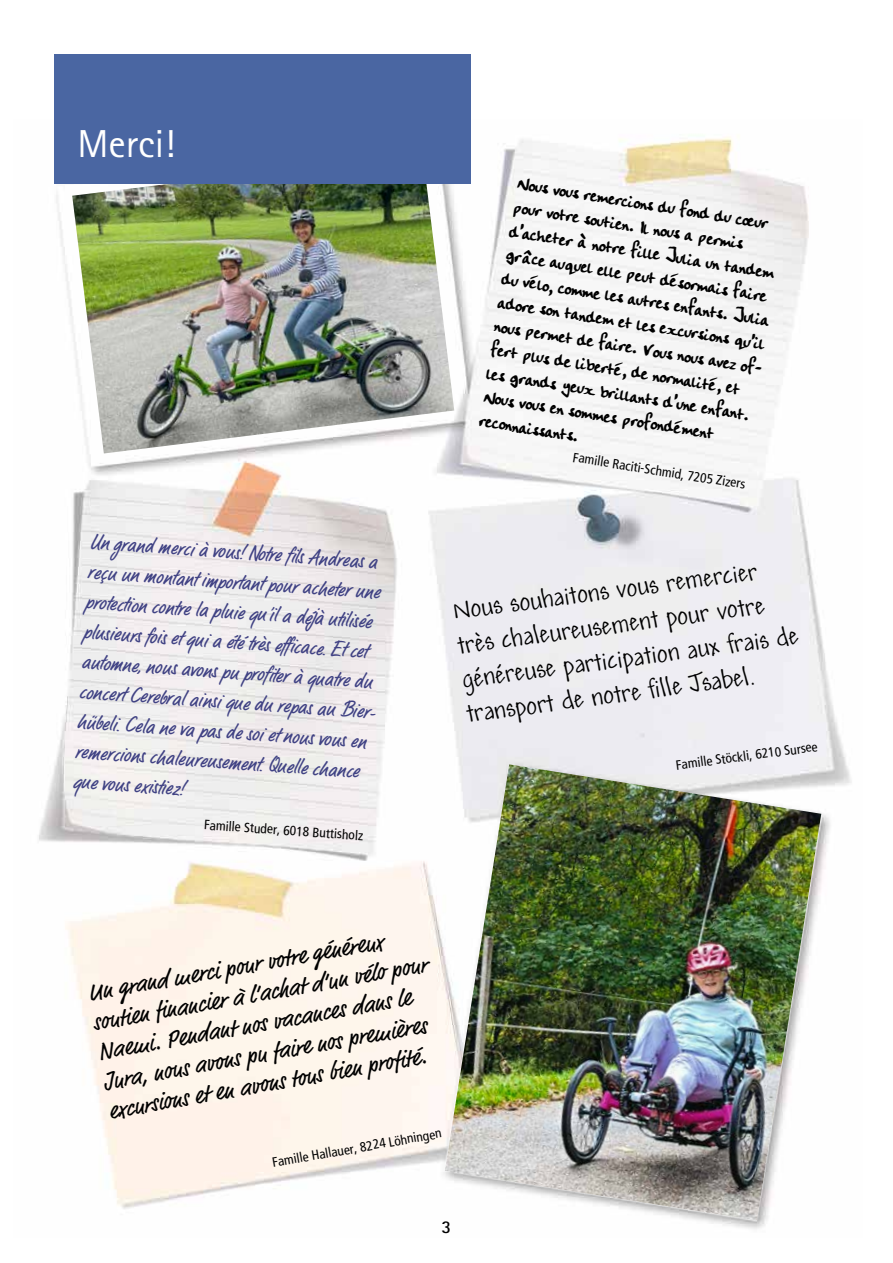
<style>
.page{position:relative;width:893px;height:1263px;background:#fff}
.page>*{position:absolute;margin:0;border:0;box-sizing:border-box;transform-origin:0 0}
.t1{font:39px "Rotis Sans Serif";color:#fff}
.t2{font:28.5px/34.5px "Andy Std";color:#000}
.t3{font:24px/30px "Market Pro";color:#000}
.t4{font:22.5px/30px "LP Bambus";color:#404284}
.t5{font:21px/24px "Handwriting Plain";color:#000}
.t6{font:700 18px "Rotis Sans Serif";color:#000}
.t7{font:condensed 13.5px "Frutiger";color:#000}
</style>
<div class="page">
<img style="left:39px;top:137px;width:813px;height:1092px">
<img style="left:72px;top:183px;width:382px;height:270px">
<img style="left:445px;top:764px;width:376px;height:456px">
<div style="left:54px;top:54px;width:417px;height:129px;background:#4a66a2"></div>
<h1 class="t1" style="left:77px;top:121px;width:99px">Merci!</h1>
<p class="t4" style="left:90px;top:528px;width:303px;rotate:4deg">Un grand merci à vous! Notre fi ls Andreas a reçu un montant important pour acheter une protection contre la pluie qu’il a déjà utilisée plusieurs fois et qui a été très effi cace. Et cet automne, nous avons pu profi ter à quatre du concert Cerebral ainsi que du repas au Bier&shy;hübeli. Cela ne va pas de soi et nous vous en remercions chaleureusement. Quelle chance que vous existiez!</p>
<p class="t7" style="left:205px;top:816px;width:161px;rotate:4deg">Famille Studer, 6018 Buttisholz</p>
<p class="t5" style="left:519px;top:172px;width:275px;rotate:9deg">Nous vous remercions du fond du cœur pour votre soutien. Il nous a permis d’acheter à notre fille Julia un tandem grâce auquel elle peut désormais faire du vélo, comme les autres enfants. Julia adore son tandem et les excursions qu’il nous permet de faire. Vous nous avez of&shy;fert plus de liberté, de normalité, et les grands yeux brillants d’une enfant.<br>Nous vous en sommes profondément reconnaissants.</p>
<p class="t7" style="left:574px;top:449px;width:176px;rotate:9deg">Famille Raciti-Schmid, 7205 Zizers</p>
<h2 class="t2" style="left:451px;top:593px;width:341px;rotate:-7deg">Nous souhaitons vous remercier très chaleureusement pour votre généreuse participation aux frais de transport de notre fi lle Jsabel.</h2>
<p class="t7" style="left:675px;top:756px;width:144px;rotate:-7deg">Famille Stöckli, 6210 Sursee</p>
<p class="t3" style="left:86px;top:979px;width:340px;rotate:-10deg">Un grand merci pour votre généreux soutien fi nancier à l’achat d’un vélo pour Naemi. Pendant nos vacances dans le Jura, nous avons pu faire nos premières excursions et en avons tous bien profi té.</p>
<p class="t7" style="left:271px;top:1155px;width:173px;rotate:-10deg">Famille Hallauer, 8224 Löhningen</p>
<p class="t6" style="left:442px;top:1215px;width:11px">3</p>
</div>
